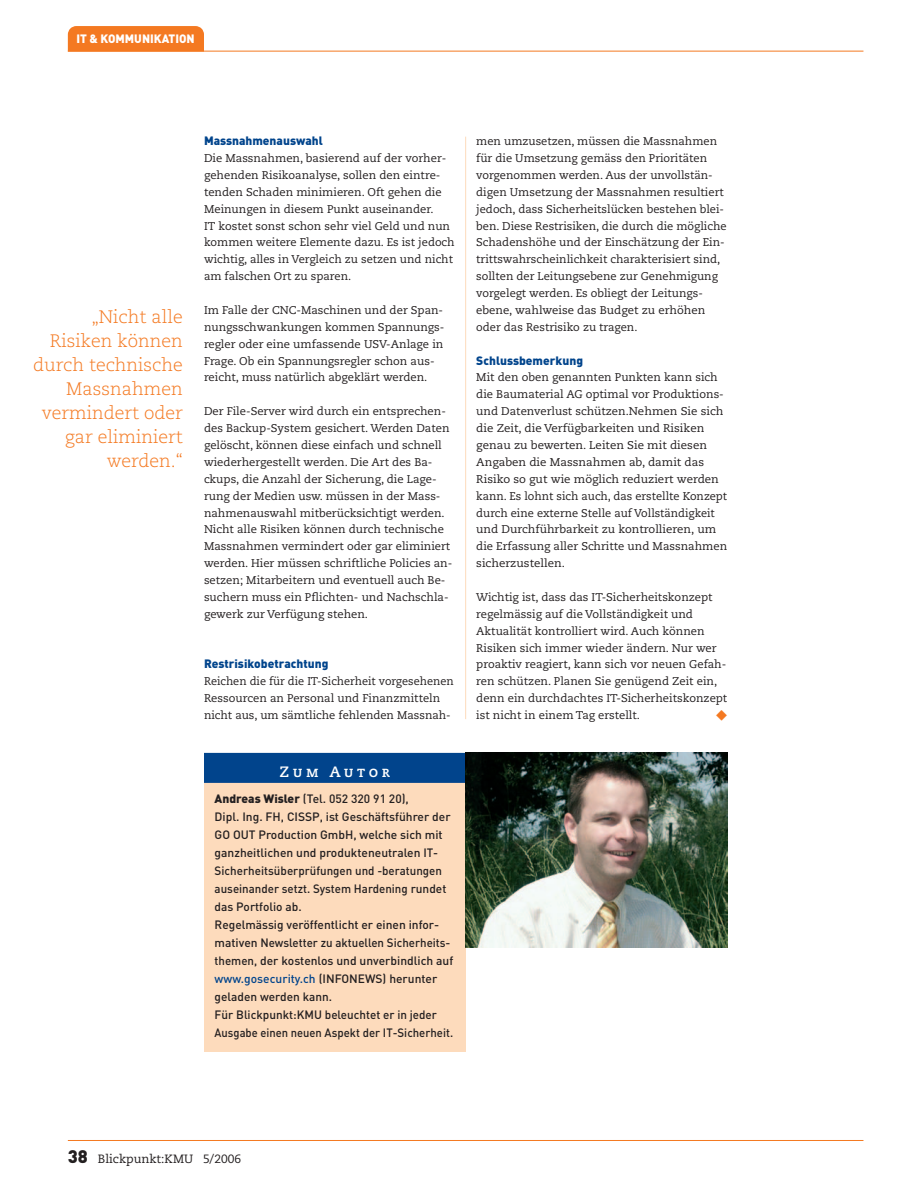
<style>
.page{position:relative;width:919px;height:1191px;background:#fff}
.page>*{position:absolute;margin:0;border:0;box-sizing:border-box;transform-origin:0 0}
.t1{font:300 18px/24px "Caecilia";color:#f47921;text-align:right}
.t2{font:15px "Caecilia Bold SC";letter-spacing:.235em;color:#fff}
.t3{font:500 12px/18px "DIN";color:#231f20}
.t4{font:900 12px "DIN";color:#01448c}
.t5{font:12px "Caecilia";color:#231f20}
.t6{font:900 12px "DIN";color:#fff}
.t7{font:11.25px/16.8px "Caecilia";color:#231f20}
.s1{font-weight:900}
.s2{color:#01448c}
.s3{font-family:"DIN";font-weight:900;font-size:18px}
</style>
<div class="page">
<hr style="left:68px;top:1140px;width:795px;height:1px;background:#f47921">
<div style="left:68px;top:26px;width:136px;height:25px;background:#f47921"></div>
<hr style="left:465px;top:137px;width:1px;height:582px;background:#fddbbc">
<div style="left:204px;top:753px;width:261px;height:298px;background:#fddbbc"></div>
<div style="left:204px;top:753px;width:261px;height:30px;background:#01448c"></div>
<img style="left:465px;top:753px;width:262px;height:194px">
<hr style="left:68px;top:51px;width:795px;height:1px;background:#f47921">
<p class="t6" style="left:76px;top:35px;width:120px">IT &amp; KOMMUNIKATION</p>
<p class="t1" style="left:33px;top:306px;width:151px">„Nicht alle<br>Risiken können durch technische<br>Massnahmen vermindert oder gar eliminiert werden.“</p>
<p class="t4" style="left:204px;top:137px;width:120px">Massnahmenauswahl</p>
<p class="t7" style="left:204px;top:151px;width:252px">Die Massnahmen, basierend auf der vorher&shy;gehenden Risikoanalyse, sollen den eintre&shy;tenden Schaden minimieren. Oft gehen die Meinungen in diesem Punkt auseinander.<br>IT kostet sonst schon sehr viel Geld und nun kommen weitere Elemente dazu. Es ist jedoch wichtig, alles in Vergleich zu setzen und nicht am falschen Ort zu sparen.</p>
<p class="t7" style="left:204px;top:303px;width:242px">Im Falle der CNC-Maschinen und der Span&shy;nungsschwankungen kommen Spannungs&shy;regler oder eine umfassende USV-Anlage in Frage. Ob ein Spannungsregler schon aus&shy;reicht, muss natürlich abgeklärt werden.</p>
<p class="t7" style="left:204px;top:404px;width:250px">Der File-Server wird durch ein entsprechen&shy;des Backup-System gesichert. Werden Daten gelöscht, können diese einfach und schnell wiederhergestellt werden. Die Art des Ba&shy;ckups, die Anzahl der Sicherung, die Lage&shy;rung der Medien usw. müssen in der Mass&shy;nahmenauswahl mitberücksichtigt werden.<br>Nicht alle Risiken können durch technische Massnahmen vermindert oder gar eliminiert werden. Hier müssen schriftliche Policies an&shy;setzen; Mitarbeitern und eventuell auch Be&shy;suchern muss ein Pflichten- und Nachschla&shy;gewerk zur Verfügung stehen.</p>
<p class="t4" style="left:204px;top:660px;width:126px">Restrisikobetrachtung</p>
<p class="t7" style="left:204px;top:674px;width:251px">Reichen die für die IT-Sicherheit vorgesehenen<br>Ressourcen an Personal und Finanzmitteln nicht aus, um sämtliche fehlenden Massnah-</p>
<p class="t2" style="left:279px;top:762px;width:112px">Zum Autor</p>
<p class="t3" style="left:215px;top:791px;width:240px"><span class="s1">Andreas Wisler</span> (Tel. 052 320 91 20),<br>Dipl. Ing. FH, CISSP, ist Geschäftsführer der GO OUT Production GmbH, welche sich mit ganzheitlichen und produkteneutralen IT-Sicherheitsüberprüfungen und -beratungen auseinander setzt. System Hardening rundet das Portfolio ab.<br>Regelmässig veröffentlicht er einen infor&shy;mativen Newsletter zu aktuellen Sicherheits&shy;themen, der kostenlos und unverbindlich auf <span class="s2">www.gosecurity.ch</span> (INFONEWS) herunter geladen werden kann.<br>Für Blickpunkt:KMU beleuchtet er in jeder Ausgabe einen neuen Aspekt der IT-Sicherheit.</p>
<p class="t7" style="left:476px;top:134px;width:252px">men umzusetzen, müssen die Massnahmen für die Umsetzung gemäss den Prioritäten vorgenommen werden. Aus der unvollstän&shy;digen Umsetzung der Massnahmen resultiert jedoch, dass Sicherheitslücken bestehen blei&shy;ben. Diese Restrisiken, die durch die mögliche Schadenshöhe und der Einschätzung der Ein&shy;trittswahrscheinlichkeit charakterisiert sind, sollten der Leitungsebene zur Genehmigung vorgelegt werden. Es obliegt der Leitungs&shy;ebene, wahlweise das Budget zu erhöhen oder das Restrisiko zu tragen.</p>
<p class="t4" style="left:476px;top:356px;width:108px">Schlussbemerkung</p>
<p class="t7" style="left:476px;top:370px;width:252px">Mit den oben genannten Punkten kann sich die Baumaterial AG optimal vor Produktions&shy;und Datenverlust schützen.Nehmen Sie sich die Zeit, die Verfügbarkeiten und Risiken genau zu bewerten. Leiten Sie mit diesen Angaben die Massnahmen ab, damit das Risiko so gut wie möglich reduziert werden kann. Es lohnt sich auch, das erstellte Konzept durch eine externe Stelle auf Vollständigkeit und Durchführbarkeit zu kontrollieren, um die Erfassung aller Schritte und Massnahmen sicherzustellen.</p>
<p class="t7" style="left:476px;top:589px;width:252px">Wichtig ist, dass das IT-Sicherheitskonzept regelmässig auf die Vollständigkeit und Aktualität kontrolliert wird. Auch können Risiken sich immer wieder ändern. Nur wer proaktiv reagiert, kann sich vor neuen Gefah&shy;ren schützen. Planen Sie genügend Zeit ein, denn ein durchdachtes IT-Sicherheitskonzept ist nicht in einem Tag erstellt.</p>
<p class="t5" style="left:68px;top:1153px;width:175px"><span class="s3">38</span> Blickpunkt:KMU 5/2006</p>
</div>
